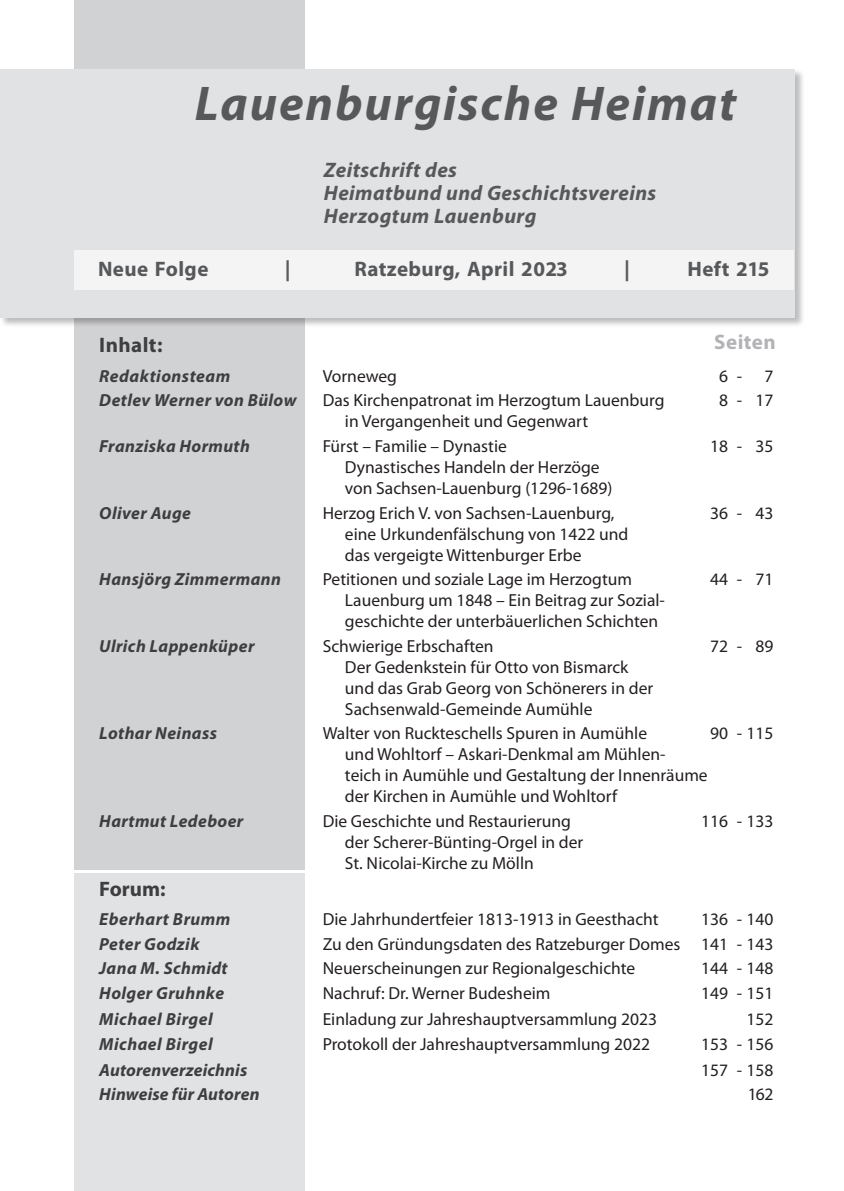
<style>
.page{position:relative;width:844px;height:1191px;background:#fff}
.page>*{position:absolute;margin:0;border:0;box-sizing:border-box;transform-origin:0 0}
.t1{font:italic 700 49px "Myriad Pro";letter-spacing:.04em;color:#57585a}
.t2{font:italic 700 21px/22.8px "Myriad Pro";letter-spacing:.02em;color:#57585a}
.t3{font:700 21px "Myriad Pro";letter-spacing:.02em;color:#57585a}
.t4{font:700 21px "Myriad Pro";letter-spacing:.02em;color:#3e3e3f}
.t5{font:700 21px "Myriad Pro";letter-spacing:.02em;color:#b2b3b7}
.t6{font:17.5px/21px "Myriad Pro";color:#231f20}
.t7{font:italic 700 17.5px "Myriad Pro";letter-spacing:.025em;color:#3e3e3f}
.t8{font:italic 700 17.5px "Myriad Pro";letter-spacing:.005em;color:#3e3e3f}
</style>
<div class="page">
<div style="left:74px;top:0;width:231px;height:869px;background:#d1d2d4"></div>
<div style="left:74px;top:873px;width:231px;height:318px;background:#e1e2e4"></div>
<div style="left:0;top:69px;width:804px;height:259px;background:#231f20;opacity:.3"></div>
<div style="left:0;top:69px;width:794px;height:248px;background:#e1e2e4"></div>
<div style="left:74px;top:251px;width:720px;height:39px;background:#f4f4f5"></div>
<h1 class="t1" style="left:195px;top:71px;width:543px">Lauenburgische Heimat</h1>
<p class="t2" style="left:324px;top:158px;width:334px">Zeitschrift des<br>Heimatbund und Geschichtsvereins<br>Herzogtum Lauenburg</p>
<p class="t3" style="left:98px;top:255px;width:112px">Neue Folge</p>
<p class="t3" style="left:285px;top:255px;width:7px">|</p>
<p class="t3" style="left:354px;top:255px;width:215px">Ratzeburg, April 2023</p>
<p class="t3" style="left:624px;top:255px;width:7px">|</p>
<p class="t3" style="left:687px;top:255px;width:83px">Heft 215</p>
<p class="t5" style="left:714px;top:329px;width:63px">Seiten</p>
<p class="t4" style="left:99px;top:331px;width:65px">Inhalt:</p>
<p class="t7" style="left:99px;top:365px;width:132px">Redaktionsteam</p>
<p class="t6" style="left:322px;top:365px;width:76px">Vorneweg</p>
<p class="t6" style="left:718px;top:365px;width:25px">6 -</p>
<p class="t6" style="left:764px;top:365px;width:10px">7</p>
<p class="t7" style="left:99px;top:389px;width:199px">Detlev Werner von Bülow</p>
<p class="t6" style="left:322px;top:390px;width:343px">Das Kirchenpatronat im Herzogtum Lauenburg</p>
<p class="t6" style="left:718px;top:390px;width:56px">8 - 17</p>
<p class="t6" style="left:345px;top:411px;width:245px">in Vergangenheit und Gegenwart</p>
<p class="t7" style="left:99px;top:435px;width:152px">Franziska Hormuth</p>
<p class="t6" style="left:322px;top:435px;width:186px">Fürst – Familie – Dynastie</p>
<p class="t6" style="left:710px;top:435px;width:65px">18 - 35</p>
<p class="t6" style="left:345px;top:456px;width:269px">Dynastisches Handeln der Herzöge von Sachsen-Lauenburg (1296-1689)</p>
<p class="t7" style="left:99px;top:501px;width:93px">Oliver Auge</p>
<p class="t6" style="left:322px;top:502px;width:293px">Herzog Erich V. von Sachsen-Lauenburg,</p>
<p class="t6" style="left:710px;top:502px;width:65px">36 - 43</p>
<p class="t6" style="left:345px;top:523px;width:285px">eine Urkundenfälschung von 1422 und das vergeigte Wittenburger Erbe</p>
<p class="t7" style="left:99px;top:568px;width:183px">Hansjörg Zimmermann</p>
<p class="t6" style="left:322px;top:568px;width:311px">Petitionen und soziale Lage im Herzogtum</p>
<p class="t6" style="left:710px;top:568px;width:65px">44 - 71</p>
<p class="t6" style="left:345px;top:589px;width:321px">Lauenburg um 1848 – Ein Beitrag zur Sozial&shy;geschichte der unterbäuerlichen Schichten</p>
<p class="t7" style="left:99px;top:634px;width:157px">Ulrich Lappenküper</p>
<p class="t6" style="left:322px;top:635px;width:172px">Schwierige Erbschaften</p>
<p class="t6" style="left:710px;top:635px;width:65px">72 - 89</p>
<p class="t6" style="left:345px;top:656px;width:309px">Der Gedenkstein für Otto von Bismarck und das Grab Georg von Schönerers in der<br>Sachsenwald-Gemeinde Aumühle</p>
<p class="t7" style="left:99px;top:722px;width:119px">Lothar Neinass</p>
<p class="t6" style="left:322px;top:722px;width:326px">Walter von Ruckteschells Spuren in Aumühle</p>
<p class="t6" style="left:710px;top:722px;width:65px">90 - 115</p>
<p class="t6" style="left:345px;top:743px;width:364px">und Wohltorf – Askari-Denkmal am Mühlen-<br>teich in Aumühle und Gestaltung der Innenräume der Kirchen in Aumühle und Wohltorf</p>
<p class="t7" style="left:99px;top:809px;width:146px">Hartmut Ledeboer</p>
<p class="t6" style="left:322px;top:810px;width:250px">Die Geschichte und Restaurierung</p>
<p class="t6" style="left:701px;top:810px;width:74px">116 - 133</p>
<p class="t6" style="left:345px;top:831px;width:240px">der Scherer-Bünting-Orgel in der<br>St. Nicolai-Kirche zu Mölln</p>
<p class="t4" style="left:99px;top:875px;width:68px">Forum:</p>
<p class="t7" style="left:99px;top:908px;width:133px">Eberhart Brumm</p>
<p class="t6" style="left:322px;top:908px;width:337px">Die Jahrhundertfeier 1813-1913 in Geesthacht</p>
<p class="t6" style="left:701px;top:908px;width:74px">136 - 140</p>
<p class="t7" style="left:99px;top:932px;width:102px">Peter Godzik</p>
<p class="t6" style="left:322px;top:933px;width:452px">Zu den Gründungsdaten des Ratzeburger Domes 141 - 143</p>
<p class="t7" style="left:99px;top:957px;width:130px">Jana M. Schmidt</p>
<p class="t6" style="left:322px;top:957px;width:314px">Neuerscheinungen zur Regionalgeschichte</p>
<p class="t6" style="left:701px;top:957px;width:74px">144 - 148</p>
<p class="t7" style="left:99px;top:981px;width:126px">Holger Gruhnke</p>
<p class="t6" style="left:322px;top:982px;width:229px">Nachruf: Dr. Werner Budesheim</p>
<p class="t6" style="left:701px;top:982px;width:74px">149 - 151</p>
<p class="t7" style="left:99px;top:1008px;width:115px">Michael Birgel</p>
<p class="t6" style="left:322px;top:1008px;width:336px">Einladung zur Jahreshauptversammlung 2023</p>
<p class="t6" style="left:746px;top:1008px;width:28px">152</p>
<p class="t7" style="left:99px;top:1032px;width:115px">Michael Birgel</p>
<p class="t6" style="left:322px;top:1033px;width:329px">Protokoll der Jahreshauptversammlung 2022</p>
<p class="t6" style="left:701px;top:1033px;width:74px">153 - 156</p>
<p class="t7" style="left:99px;top:1058px;width:149px">Autorenverzeichnis</p>
<p class="t6" style="left:701px;top:1059px;width:74px">157 - 158</p>
<p class="t8" style="left:99px;top:1083px;width:162px">Hinweise für Autoren</p>
<p class="t6" style="left:747px;top:1083px;width:27px">162</p>
</div>
